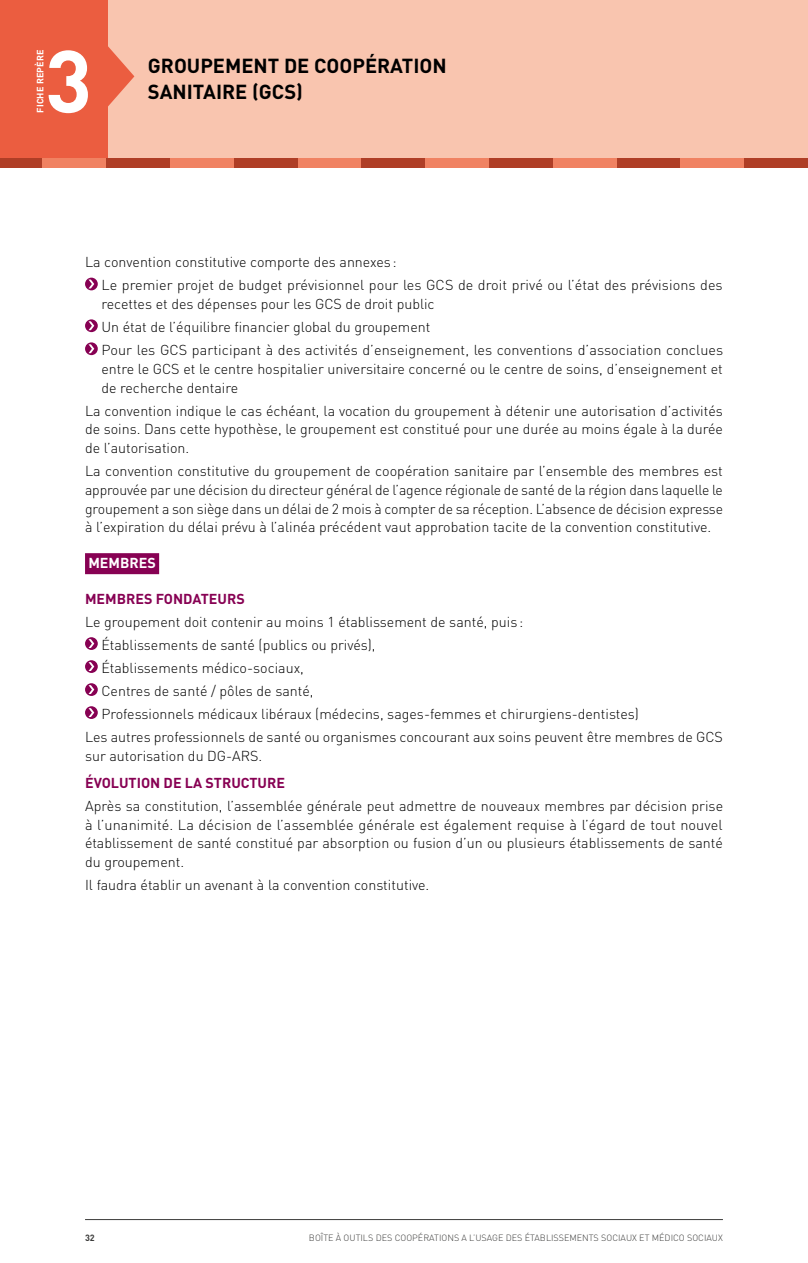
<style>
.page{position:relative;width:808px;height:1263px;background:#fff}
.page>*{position:absolute;margin:0;border:0;box-sizing:border-box;transform-origin:0 0}
.t1{font:700 86.85px "DIN";color:#fff}
.t2{font:700 20.1px "DIN";color:#000}
.t3{font:300 14.25px/18.8px "DIN";color:#000}
.t4{font:700 14.25px "DIN";color:#870153}
.t5{font:700 14.25px "DIN";color:#fff}
.t6{font:700 9.15px "DIN";letter-spacing:.01em;color:#fff}
.t7{font:300 9px "DIN";color:#3c3c3b}
.t8{font:700 9px "DIN";color:#3c3c3b}
</style>
<div class="page">
<hr style="left:85px;top:1219px;width:638px;height:1px;background:#3c3c3b">
<div style="left:0;top:157px;width:43px;height:11px;background:#af3e26"></div>
<div style="left:43px;top:157px;width:63px;height:11px;background:#f08262"></div>
<div style="left:106px;top:157px;width:64px;height:11px;background:#af3e26"></div>
<div style="left:170px;top:157px;width:64px;height:11px;background:#f08262"></div>
<div style="left:234px;top:157px;width:64px;height:11px;background:#af3e26"></div>
<div style="left:298px;top:157px;width:63px;height:11px;background:#f08262"></div>
<div style="left:361px;top:157px;width:64px;height:11px;background:#af3e26"></div>
<div style="left:425px;top:157px;width:64px;height:11px;background:#f08262"></div>
<div style="left:489px;top:157px;width:64px;height:11px;background:#af3e26"></div>
<div style="left:553px;top:157px;width:64px;height:11px;background:#f08262"></div>
<div style="left:617px;top:157px;width:63px;height:11px;background:#af3e26"></div>
<div style="left:680px;top:157px;width:64px;height:11px;background:#f08262"></div>
<div style="left:744px;top:157px;width:64px;height:11px;background:#af3e26"></div>
<div style="left:0;top:0;width:808px;height:157px;background:#f9c5af"></div>
<div style="left:0;top:0;width:108px;height:157px;background:#eb5d40"></div>
<svg style="left:108px;top:46px;width:26px;height:61px"></svg>
<div style="left:85px;top:553px;width:74px;height:21px;background:#870153"></div>
<svg style="left:85px;top:278px;width:13px;height:12px"></svg>
<svg style="left:85px;top:319px;width:13px;height:13px"></svg>
<svg style="left:85px;top:342px;width:13px;height:13px"></svg>
<svg style="left:85px;top:637px;width:13px;height:13px"></svg>
<svg style="left:85px;top:660px;width:13px;height:13px"></svg>
<svg style="left:85px;top:683px;width:13px;height:13px"></svg>
<svg style="left:85px;top:706px;width:13px;height:13px"></svg>
<h1 class="t1" style="left:45px;top:24px;width:49px">3</h1>
<p class="t6" style="left:34px;top:113px;width:64px;rotate:-90deg">FICHE REPÈRE</p>
<h2 class="t2" style="left:148px;top:52px;width:300px">GROUPEMENT DE COOPÉRATION</h2>
<h2 class="t2" style="left:148px;top:79px;width:157px">SANITAIRE (GCS)</h2>
<p class="t3" style="left:101px;top:251px;width:623px;line-height:23px;text-indent:-16px">La convention constitutive comporte des annexes :<br>Le premier projet de budget prévisionnel pour les GCS de droit privé ou l’état des prévisions des</p>
<p class="t3" style="left:101px;top:292px;width:623px;line-height:23px">recettes et des dépenses pour les GCS de droit public<br>Un état de l’équilibre financier global du groupement<br>Pour les GCS participant à des activités d’enseignement, les conventions d’association conclues</p>
<p class="t3" style="left:101px;top:359px;width:623px">entre le GCS et le centre hospitalier universitaire concerné ou le centre de soins, d’enseignement et de recherche dentaire</p>
<p class="t3" style="left:85px;top:401px;width:639px;text-align:justify">La convention indique le cas échéant, la vocation du groupement à détenir une autorisation d’activités de soins. Dans cette hypothèse, le groupement est constitué pour une durée au moins égale à la durée de l’autorisation.</p>
<p class="t3" style="left:85px;top:461px;width:639px;text-align:justify">La convention constitutive du groupement de coopération sanitaire par l’ensemble des membres est approuvée par une décision du directeur général de l’agence régionale de santé de la région dans laquelle le groupement a son siège dans un délai de 2 mois à compter de sa réception. L’absence de décision expresse à l’expiration du délai prévu à l’alinéa précédent vaut approbation tacite de la convention constitutive.</p>
<p class="t5" style="left:88px;top:554px;width:69px">MEMBRES</p>
<p class="t4" style="left:85px;top:589px;width:161px">MEMBRES FONDATEURS</p>
<p class="t3" style="left:85px;top:612px;width:440px">Le groupement doit contenir au moins 1 établissement de santé, puis :</p>
<p class="t3" style="left:101px;top:635px;width:276px">Établissements de santé (publics ou privés),</p>
<p class="t3" style="left:101px;top:658px;width:204px">Établissements médico-sociaux,</p>
<p class="t3" style="left:101px;top:681px;width:214px">Centres de santé / pôles de santé,</p>
<p class="t3" style="left:101px;top:704px;width:539px">Professionnels médicaux libéraux (médecins, sages-femmes et chirurgiens-dentistes)</p>
<p class="t3" style="left:85px;top:727px;width:639px">Les autres professionnels de santé ou organismes concourant aux soins peuvent être membres de GCS</p>
<p class="t3" style="left:85px;top:746px;width:179px">sur autorisation du DG-ARS.</p>
<p class="t4" style="left:85px;top:773px;width:202px">ÉVOLUTION DE LA STRUCTURE</p>
<p class="t3" style="left:85px;top:796px;width:640px;text-align:justify">Après sa constitution, l’assemblée générale peut admettre de nouveaux membres par décision prise à l’unanimité. La décision de l’assemblée générale est également requise à l’égard de tout nouvel établissement de santé constitué par absorption ou fusion d’un ou plusieurs établissements de santé du groupement.</p>
<p class="t3" style="left:85px;top:875px;width:346px">Il faudra établir un avenant à la convention constitutive.</p>
<p class="t8" style="left:85px;top:1232px;width:11px">32</p>
<p class="t7" style="left:309px;top:1232px;width:415px">BOÎTE À OUTILS DES COOPÉRATIONS A L’USAGE DES ÉTABLISSEMENTS SOCIAUX ET MÉDICO SOCIAUX</p>
</div>
